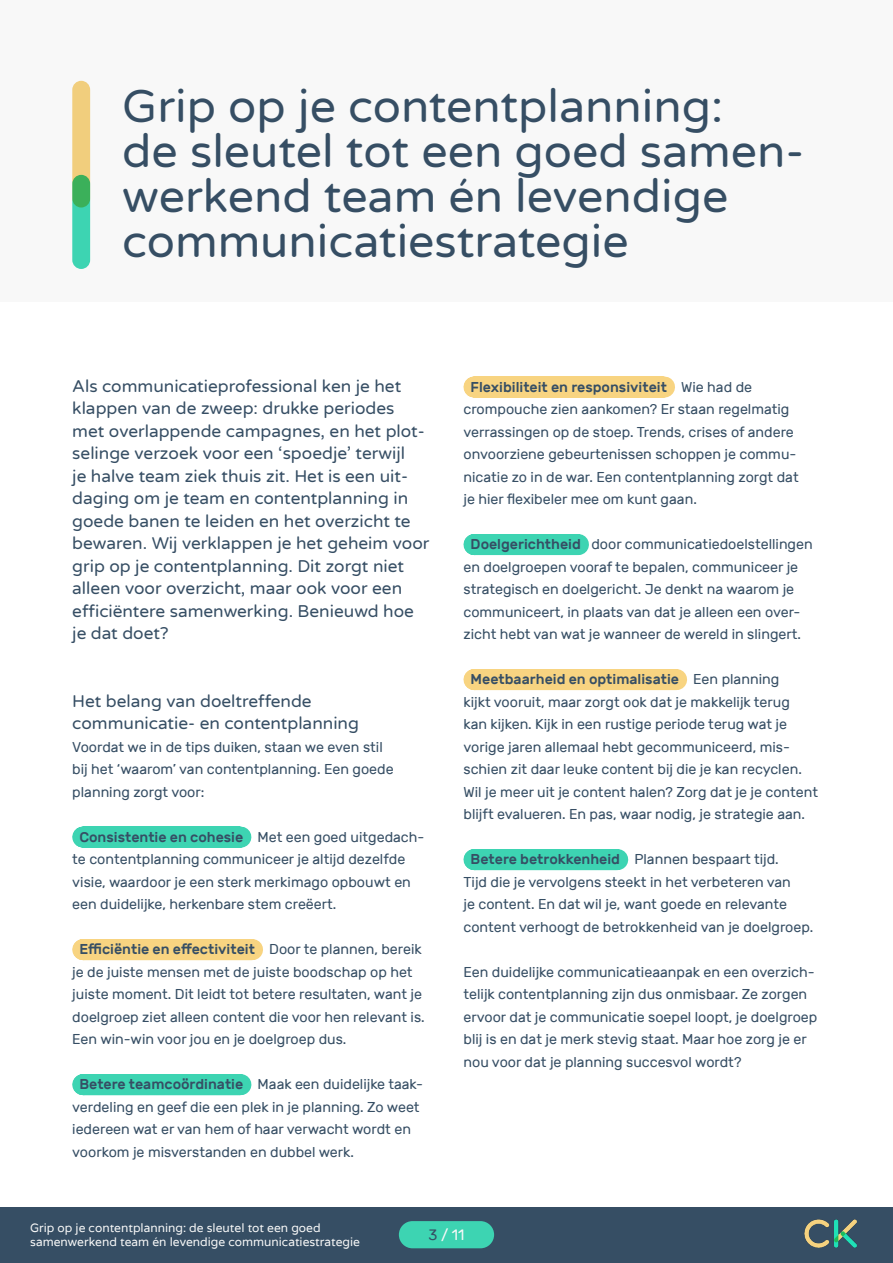
<style>
.page{position:relative;width:893px;height:1263px;background:#fff}
.page>*{position:absolute;margin:0;border:0;box-sizing:border-box;transform-origin:0 0}
.t1{font:46.5px/45px "Varela Round";color:#364e64}
.t2{font:17.25px/22.5px "Varela Round";color:#364e64}
.t3{font:15px "Rubik";color:#f8f8f8}
.t4{font:14.25px/22.5px "Rubik";color:#364e64}
.t5{font:12px/13.5px "Varela";color:#f8f8f8}
.s1{font-weight:500}
.s2{color:#364e64}
</style>
<div class="page">
<div style="left:0;top:0;width:893px;height:302px;background:#f8f8f8"></div>
<div style="left:0;top:1208px;width:893px;height:55px;background:#364e64"></div>
<div style="left:399px;top:1221px;width:95px;height:27px;background:#3dd4b2;border-radius:14px"></div>
<img style="left:804px;top:1219px;width:53px;height:29px">
<div style="left:72px;top:175px;width:18px;height:94px;background:#3dd4b2;border-radius:9px"></div>
<div style="left:83px;top:827px;width:158px;height:21px;background:#3dd4b2"></div>
<div style="left:83px;top:939px;width:170px;height:21px;background:#f8d481"></div>
<div style="left:83px;top:1074px;width:158px;height:21px;background:#3dd4b2"></div>
<div style="left:474px;top:377px;width:190px;height:21px;background:#f8d481"></div>
<div style="left:474px;top:534px;width:104px;height:21px;background:#3dd4b2"></div>
<div style="left:474px;top:669px;width:203px;height:21px;background:#f8d481"></div>
<div style="left:474px;top:849px;width:144px;height:21px;background:#3dd4b2"></div>
<svg style="left:72px;top:81px;width:18px;height:126px;fill:#f1ce7d"></svg>
<h1 class="t1" style="left:122px;top:82px;width:684px">Grip op je contentplanning:<br>de sleutel tot een goed samen&shy;werkend team én levendige communicatiestrategie</h1>
<p class="t2" style="left:72px;top:374px;width:359px">Als communicatieprofessional ken je het klappen van de zweep: drukke periodes met overlappende campagnes, en het plot&shy;selinge verzoek voor een ‘spoedje’ terwijl<br>je halve team ziek thuis zit. Het is een uit&shy;daging om je team en contentplanning in goede banen te leiden en het overzicht te bewaren. Wij verklappen je het geheim voor grip op je contentplanning. Dit zorgt niet alleen voor overzicht, maar ook voor een efficiëntere samenwerking. Benieuwd hoe je dat doet?</p>
<p class="t2" style="left:72px;top:689px;width:288px">Het belang van doeltreffende communicatie- en contentplanning</p>
<p class="t4" style="left:72px;top:736px;width:323px">Voordat we in de tips duiken, staan we even stil bij het ‘waarom’ van contentplanning. Een goede planning zorgt voor:</p>
<p class="t4" style="left:72px;top:826px;width:354px;text-indent:7px"><span class="s1">Consistentie en cohesie</span> Met een goed uitgedach&shy;te contentplanning communiceer je altijd dezelfde visie, waardoor je een sterk merkimago opbouwt en een duidelijke, herkenbare stem creëert.</p>
<p class="t4" style="left:72px;top:938px;width:354px;text-indent:7px"><span class="s1">Efficiëntie en effectiviteit</span> Door te plannen, bereik je de juiste mensen met de juiste boodschap op het juiste moment. Dit leidt tot betere resultaten, want je doelgroep ziet alleen content die voor hen relevant is.<br>Een win-win voor jou en je doelgroep dus.</p>
<p class="t4" style="left:72px;top:1073px;width:352px;text-indent:7px"><span class="s1">Betere teamcoördinatie</span> Maak een duidelijke taak&shy;verdeling en geef die een plek in je planning. Zo weet iedereen wat er van hem of haar verwacht wordt en voorkom je misverstanden en dubbel werk.</p>
<p class="t4" style="left:463px;top:376px;width:337px;text-indent:7px"><span class="s1">Flexibiliteit en responsiviteit</span> Wie had de crompouche zien aankomen? Er staan regelmatig verrassingen op de stoep. Trends, crises of andere onvoorziene gebeurtenissen schoppen je commu&shy;nicatie zo in de war. Een contentplanning zorgt dat je hier flexibeler mee om kunt gaan.</p>
<p class="t4" style="left:463px;top:533px;width:351px;text-indent:7px"><span class="s1">Doelgerichtheid</span> door communicatiedoelstellingen en doelgroepen vooraf te bepalen, communiceer je strategisch en doelgericht. Je denkt na waarom je communiceert, in plaats van dat je alleen een over&shy;zicht hebt van wat je wanneer de wereld in slingert.</p>
<p class="t4" style="left:463px;top:668px;width:356px;text-indent:7px"><span class="s1">Meetbaarheid en optimalisatie</span> Een planning<br>kijkt vooruit, maar zorgt ook dat je makkelijk terug<br>kan kijken. Kijk in een rustige periode terug wat je vorige jaren allemaal hebt gecommuniceerd, mis&shy;schien zit daar leuke content bij die je kan recyclen.<br>Wil je meer uit je content halen? Zorg dat je je content blijft evalueren. En pas, waar nodig, je strategie aan.</p>
<p class="t4" style="left:463px;top:848px;width:351px;text-indent:7px"><span class="s1">Betere betrokkenheid</span> Plannen bespaart tijd.<br>Tijd die je vervolgens steekt in het verbeteren van<br>je content. En dat wil je, want goede en relevante content verhoogt de betrokkenheid van je doelgroep.</p>
<p class="t4" style="left:463px;top:961px;width:355px">Een duidelijke communicatieaanpak en een overzich&shy;telijk contentplanning zijn dus onmisbaar. Ze zorgen ervoor dat je communicatie soepel loopt, je doelgroep blij is en dat je merk stevig staat. Maar hoe zorg je er nou voor dat je planning succesvol wordt?</p>
<p class="t5" style="left:30px;top:1221px;width:331px">Grip op je contentplanning: de sleutel tot een goed samenwerkend team én levendige communicatiestrategie</p>
<p class="t3" style="left:428px;top:1226px;width:38px"><span class="s2">3</span> / 11</p>
</div>
